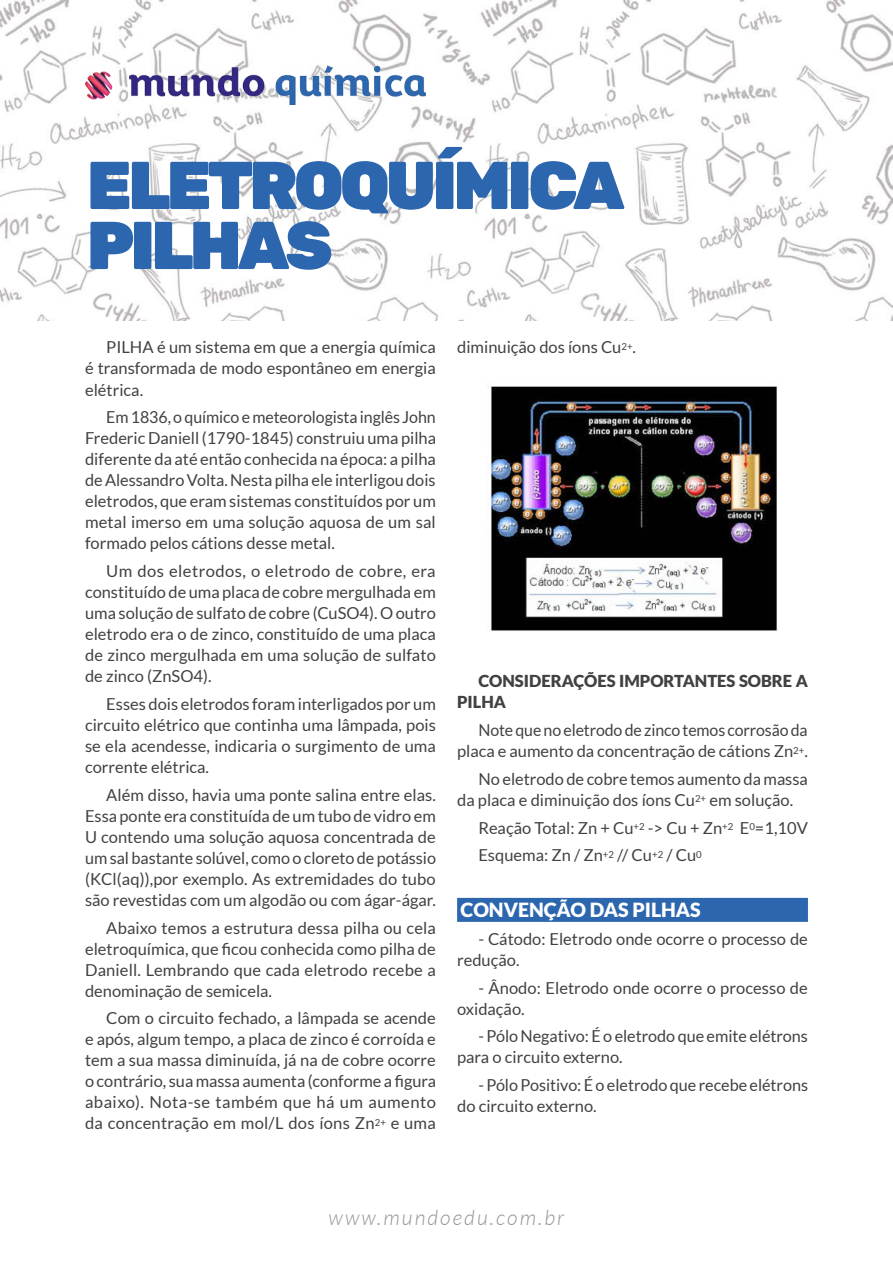
<style>
.page{position:relative;width:893px;height:1263px;background:#fff}
.page>*{position:absolute;margin:0;border:0;box-sizing:border-box;transform-origin:0 0}
.t1{font:900 67.5px/60px "Rubik";letter-spacing:-.055em;color:#2c66af}
.t2{font:italic 300 21px "Lato";letter-spacing:.1em;color:#939598}
.t3{font:900 19.5px "Lato";color:#fff}
.t4{font:16.5px/21px "Lato";color:#414042;text-align:justify}
.t5{font:900 16.5px/21px "Lato";color:#414042}
</style>
<div class="page">
<img style="left:0;top:0;width:893px;height:320px">
<img style="left:85px;top:65px;width:340px;height:40px">
<div style="left:457px;top:898px;width:351px;height:24px;background:#2c66af"></div>
<img style="left:489px;top:386px;width:289px;height:245px">
<h1 class="t1" style="left:87px;top:156px;width:539px">ELETROQUÍMICA<br>PILHAS</h1>
<p class="t4" style="left:85px;top:337px;width:352px;text-indent:21px">PILHA é um sistema em que a energia química é transformada de modo espontâneo em energia elétrica.</p>
<p class="t4" style="left:85px;top:407px;width:352px;text-indent:21px">Em 1836, o químico e meteorologista inglês John Frederic Daniell (1790-1845) construiu uma pilha diferente da até então conhecida na época: a pilha de Alessandro Volta. Nesta pilha ele interligou dois eletrodos, que eram sistemas constituídos por um metal imerso em uma solução aquosa de um sal formado pelos cátions desse metal.</p>
<p class="t4" style="left:85px;top:560px;width:352px;text-indent:21px">Um dos eletrodos, o eletrodo de cobre, era constituído de uma placa de cobre mergulhada em uma solução de sulfato de cobre (CuSO4). O outro eletrodo era o de zinco, constituído de uma placa de zinco mergulhada em uma solução de sulfato de zinco (ZnSO4).</p>
<p class="t4" style="left:85px;top:693px;width:352px;text-indent:21px">Esses dois eletrodos foram interligados por um circuito elétrico que continha uma lâmpada, pois se ela acendesse, indicaria o surgimento de uma corrente elétrica.</p>
<p class="t4" style="left:85px;top:784px;width:352px;text-indent:21px">Além disso, havia uma ponte salina entre elas.<br>Essa ponte era constituída de um tubo de vidro em U contendo uma solução aquosa concentrada de um sal bastante solúvel, como o cloreto de potássio (KCl(aq)),por exemplo. As extremidades do tubo são revestidas com um algodão ou com ágar-ágar.</p>
<p class="t4" style="left:85px;top:917px;width:352px;text-indent:21px">Abaixo temos a estrutura dessa pilha ou cela eletroquímica, que ficou conhecida como pilha de Daniell. Lembrando que cada eletrodo recebe a denominação de semicela.</p>
<p class="t4" style="left:85px;top:1008px;width:352px;text-indent:21px">Com o circuito fechado, a lâmpada se acende e após, algum tempo, a placa de zinco é corroída e tem a sua massa diminuída, já na de cobre ocorre o contrário, sua massa aumenta (conforme a figura abaixo). Nota-se também que há um aumento da concentração em mol/L dos íons Zn<sup>2+</sup> e uma</p>
<p class="t4" style="left:457px;top:337px;width:181px">diminuição dos íons Cu<sup>2+</sup>.</p>
<p class="t5" style="left:457px;top:670px;width:352px;text-indent:21px">CONSIDERAÇÕES IMPORTANTES SOBRE A<br>PILHA</p>
<p class="t4" style="left:457px;top:719px;width:352px;text-align:right">Note que no eletrodo de zinco temos corrosão da placa e aumento da concentração de cátions Zn<sup>2+</sup>.</p>
<p class="t4" style="left:457px;top:768px;width:352px;text-indent:21px">No eletrodo de cobre temos aumento da massa da placa e diminuição dos íons Cu<sup>2+</sup> em solução.</p>
<p class="t4" style="left:478px;top:814px;width:331px;line-height:27.8px">Reação Total: Zn + Cu<sup>+2</sup> -&gt; Cu + Zn<sup>+2</sup> E<sup>0</sup>=1,10V<br>Esquema: Zn / Zn<sup>+2</sup> // Cu<sup>+2</sup> / Cu<sup>0</sup></p>
<p class="t3" style="left:460px;top:898px;width:242px">CONVENÇÃO DAS PILHAS</p>
<p class="t4" style="left:457px;top:928px;width:352px;text-indent:21px">- Cátodo: Eletrodo onde ocorre o processo de redução.</p>
<p class="t4" style="left:457px;top:977px;width:352px;text-indent:21px">- Ânodo: Eletrodo onde ocorre o processo de oxidação.</p>
<p class="t4" style="left:457px;top:1026px;width:352px;text-indent:21px">- Pólo Negativo: É o eletrodo que emite elétrons para o circuito externo.</p>
<p class="t4" style="left:457px;top:1075px;width:352px;text-indent:21px">- Pólo Positivo: É o eletrodo que recebe elétrons do circuito externo.</p>
<p class="t2" style="left:329px;top:1206px;width:237px">www.mundoedu.com.br</p>
</div>
